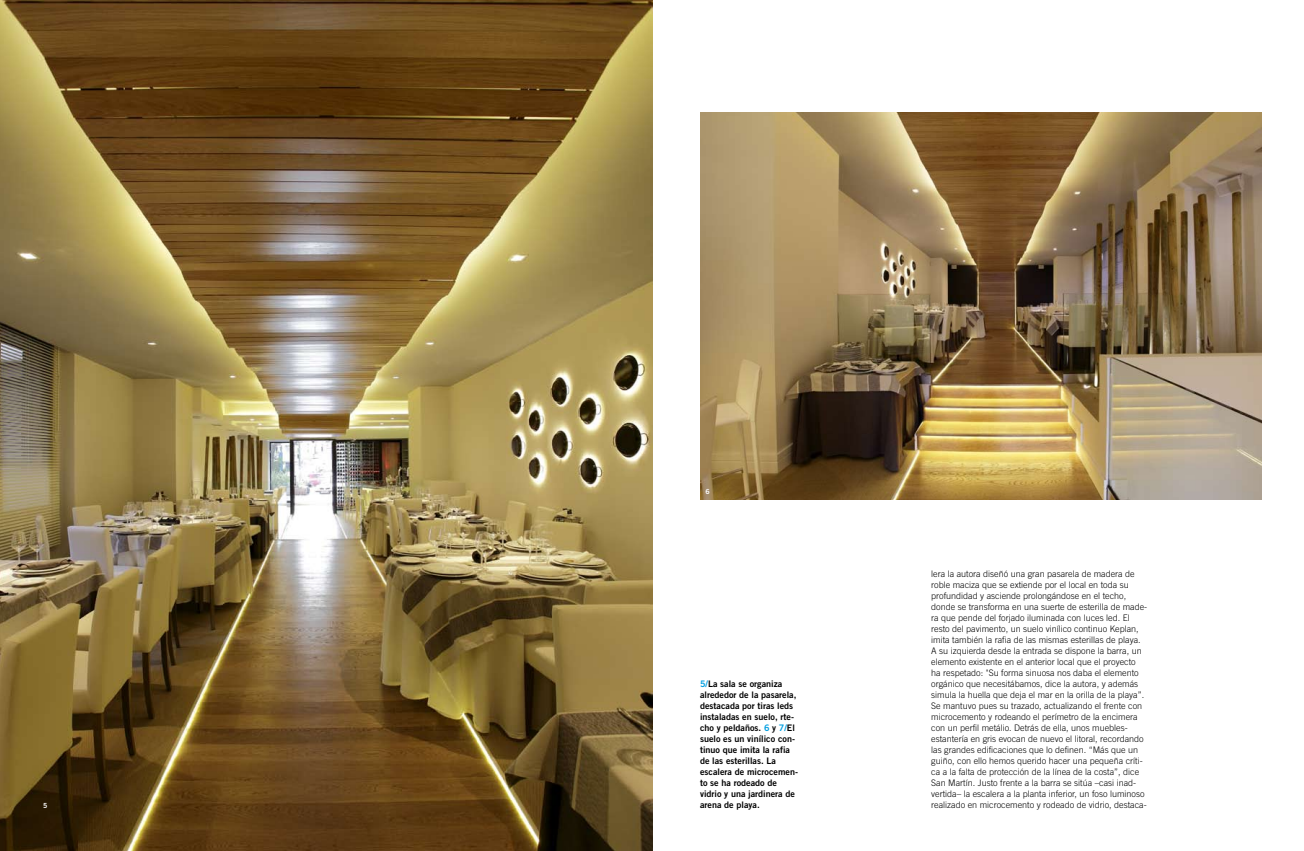
<style>
.page{position:relative;width:1304px;height:851px;background:#fff}
.page>*{position:absolute;margin:0;border:0;box-sizing:border-box;transform-origin:0 0}
.t1{font:300 9px/11px "Trade Gothic";color:#000}
.t2{font:9px/11px "Trade Gothic Bold Two";color:#000}
.t3{font:7px "Trade Gothic Bold Two";color:#fff}
.s1{color:#009ee0}
</style>
<div class="page">
<img style="left:0;top:0;width:652px;height:850px">
<img style="left:700px;top:112px;width:561px;height:387px">
<p class="t3" style="left:705px;top:487px;width:6px">6</p>
<p class="t2" style="left:700px;top:678px;width:99px"><span class="s1">5/</span>La sala se organiza alrededor de la pasarela, destacada por tiras leds instaladas en suelo, rte&shy;cho y peldaños. <span class="s1">6</span> y <span class="s1">7/</span>El suelo es un vinílico con&shy;tinuo que imita la rafia de las esterillas. La escalera de microcemen&shy;to se ha rodeado de vidrio y una jardinera de</p>
<p class="t3" style="left:43px;top:801px;width:6px">5</p>
<p class="t2" style="left:700px;top:799px;width:61px">arena de playa.</p>
<p class="t1" style="left:931px;top:568px;width:218px">lera la autora diseñó una gran pasarela de madera de roble maciza que se extiende por el local en toda su profundidad y asciende prolongándose en el techo, donde se transforma en una suerte de esterilla de made&shy;ra que pende del forjado iluminada con luces led. El resto del pavimento, un suelo vinílico continuo Keplan, imita también la rafia de las mismas esterillas de playa.<br>A su izquierda desde la entrada se dispone la barra, un elemento existente en el anterior local que el proyecto ha respetado: "Su forma sinuosa nos daba el elemento orgánico que necesitábamos, dice la autora, y además simula la huella que deja el mar en la orilla de la playa”.<br>Se mantuvo pues su trazado, actualizando el frente con microcemento y rodeando el perímetro de la encimera con un perfil metálio. Detrás de ella, unos muebles&shy;estantería en gris evocan de nuevo el litoral, recordando las grandes edificaciones que lo definen. “Más que un guiño, con ello hemos querido hacer una pequeña críti&shy;ca a la falta de protección de la línea de la costa”, dice San Martín. Justo frente a la barra se sitúa –casi inad&shy;vertida– la escalera a la planta inferior, un foso luminoso realizado en microcemento y rodeado de vidrio, destaca-</p>
</div>
